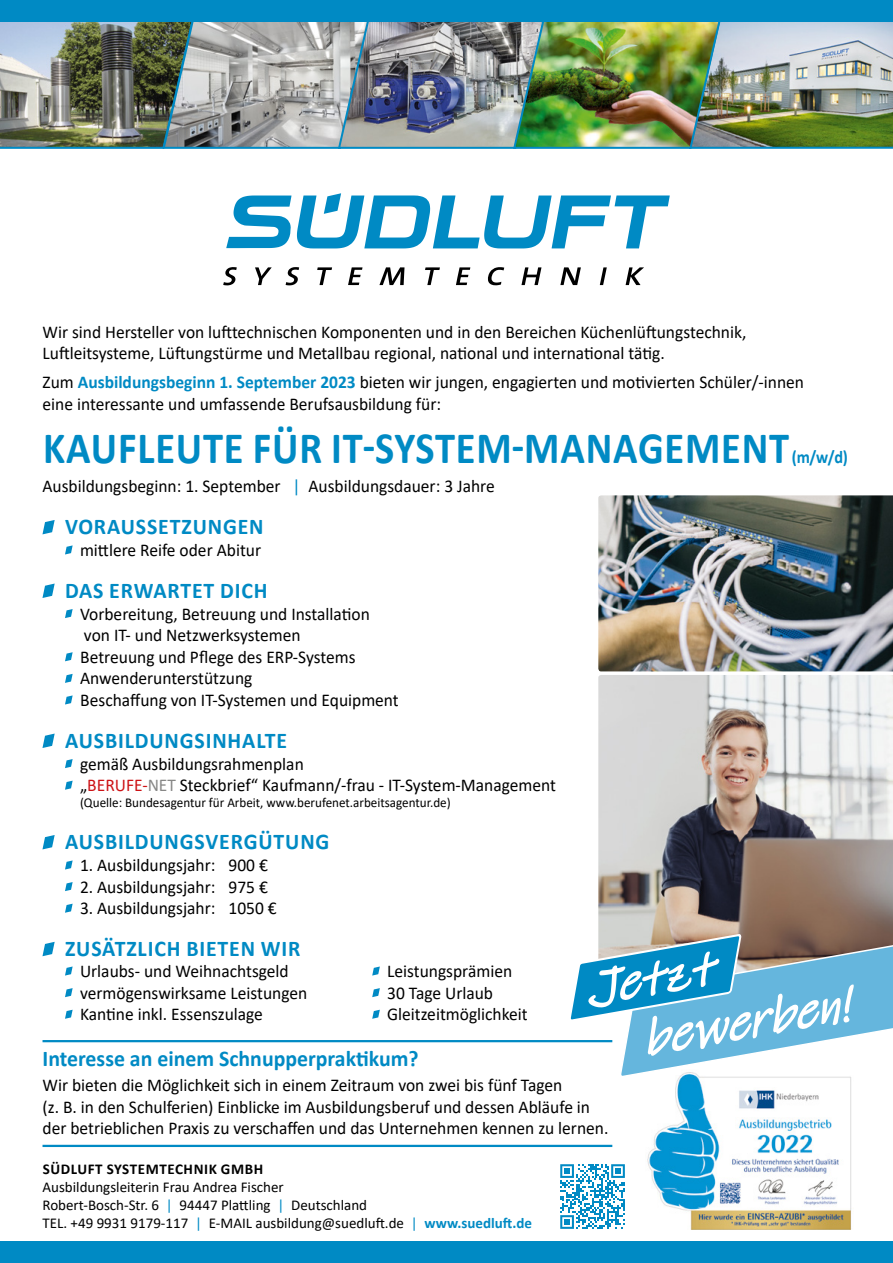
<style>
.page{position:relative;width:893px;height:1263px;background:#fff}
.page>*{position:absolute;margin:0;border:0;box-sizing:border-box;transform-origin:0 0}
.t1{font:italic 49.65px/59.4px "Ink Free";color:#fff}
.t2{font:700 45px "Calibri";letter-spacing:.02em;color:#008ac4;scale:.9 1}
.t3{font:700 22.5px "Calibri";letter-spacing:.04em;color:#008ac4}
.t4{font:700 22.5px "Calibri";color:#008ac4}
.t5{font:18px/21.6px "Calibri";color:#000}
.t6{font:700 18px "Calibri";color:#008ac4;scale:.9 1}
.t7{font:15px/18px "Calibri";color:#000}
.t8{font:700 15px "Calibri";letter-spacing:.04em;color:#000}
.t9{font:13.5px "Calibri";color:#000}
.s1{font-weight:700;color:#008ac4}
.s2{color:#008ac4}
.s3{color:#cd1316}
.s4{color:#878786}
</style>
<div class="page">
<img style="left:647px;top:1147px;width:205px;height:82px">
<svg style="left:43px;top:520px;width:12px;height:14px"></svg>
<svg style="left:65px;top:545px;width:8px;height:9px"></svg>
<svg style="left:43px;top:583px;width:12px;height:15px"></svg>
<svg style="left:65px;top:609px;width:8px;height:9px"></svg>
<svg style="left:65px;top:652px;width:8px;height:9px"></svg>
<svg style="left:65px;top:674px;width:8px;height:9px"></svg>
<svg style="left:65px;top:695px;width:8px;height:9px"></svg>
<svg style="left:43px;top:733px;width:12px;height:15px"></svg>
<svg style="left:65px;top:759px;width:8px;height:9px"></svg>
<svg style="left:65px;top:781px;width:8px;height:9px"></svg>
<svg style="left:43px;top:835px;width:12px;height:14px"></svg>
<svg style="left:65px;top:860px;width:8px;height:9px"></svg>
<svg style="left:65px;top:882px;width:8px;height:9px"></svg>
<svg style="left:65px;top:904px;width:8px;height:9px"></svg>
<svg style="left:43px;top:942px;width:12px;height:14px"></svg>
<img style="left:0;top:21px;width:893px;height:128px">
<div style="left:0;top:0;width:893px;height:21px;background:#008ac4"></div>
<svg style="left:226px;top:195px;width:65px;height:53px"></svg>
<svg style="left:379px;top:267px;width:25px;height:18px"></svg>
<svg style="left:560px;top:267px;width:21px;height:18px"></svg>
<svg style="left:521px;top:267px;width:20px;height:18px"></svg>
<svg style="left:626px;top:267px;width:18px;height:18px"></svg>
<svg style="left:456px;top:267px;width:14px;height:18px"></svg>
<svg style="left:348px;top:267px;width:15px;height:18px"></svg>
<svg style="left:488px;top:267px;width:16px;height:18px"></svg>
<svg style="left:286px;top:267px;width:13px;height:18px"></svg>
<svg style="left:223px;top:267px;width:14px;height:18px"></svg>
<svg style="left:255px;top:267px;width:17px;height:18px"></svg>
<svg style="left:317px;top:267px;width:15px;height:18px"></svg>
<svg style="left:425px;top:267px;width:15px;height:18px"></svg>
<svg style="left:600px;top:267px;width:7px;height:18px"></svg>
<svg style="left:297px;top:193px;width:373px;height:55px"></svg>
<div style="left:0;top:1242px;width:893px;height:21px;background:#008ac4"></div>
<svg style="left:598px;top:675px;width:295px;height:256px;background:#b5aeab"></svg>
<img style="left:598px;top:495px;width:295px;height:177px">
<svg style="left:560px;top:1164px;width:65px;height:65px"></svg>
<svg style="left:65px;top:966px;width:8px;height:9px"></svg>
<svg style="left:65px;top:988px;width:8px;height:9px"></svg>
<svg style="left:65px;top:1010px;width:8px;height:9px"></svg>
<svg style="left:372px;top:966px;width:8px;height:9px"></svg>
<svg style="left:372px;top:988px;width:8px;height:9px"></svg>
<svg style="left:372px;top:1010px;width:8px;height:9px"></svg>
<svg style="left:567px;top:931px;width:326px;height:216px"></svg>
<hr style="left:43px;top:1040px;width:569px;height:2px;background:#008ac4">
<hr style="left:43px;top:1145px;width:569px;height:2px;background:#008ac4">
<p class="t5" style="left:43px;top:321px;width:705px">Wir sind Hersteller von lufttechnischen Komponenten und in den Bereichen Küchenlüftungstechnik,<br>Luftleitsysteme, Lüftungstürme und Metallbau regional, national und international tätig.</p>
<p class="t5" style="left:43px;top:371px;width:763px">Zum <span class="s1">AUSBILDUNGSBEGINN 1. SEPTEMBER 2023</span> bieten wir jungen, engagierten und motivierten Schüler/-innen eine interessante und umfassende Berufsausbildung für:</p>
<h2 class="t2" style="left:43px;top:416px;width:830px">KAUFLEUTE FÜR IT-SYSTEM-MANAGEMENT</h2>
<p class="t6" style="left:792px;top:444px;width:64px">(M/W/D)</p>
<p class="t5" style="left:43px;top:475px;width:454px">Ausbildungsbeginn: 1. September <span class="s2">|</span> Ausbildungsdauer: 3 Jahre</p>
<p class="t3" style="left:65px;top:511px;width:200px">VORAUSSETZUNGEN</p>
<p class="t5" style="left:80px;top:539px;width:183px">mittlere Reife oder Abitur</p>
<p class="t3" style="left:65px;top:575px;width:204px">DAS ERWARTET DI CH</p>
<p class="t5" style="left:80px;top:602px;width:320px">Vorbereitung, Betreuung und Installation von IT- und Netzwerksystemen<br>Betreuung und Pflege des ERP-Systems Anwenderunterstützung<br>Beschaffung von IT-Systemen und Equipment</p>
<p class="t3" style="left:65px;top:725px;width:224px">AUSBILDUNGSI NHALTE</p>
<p class="t5" style="left:80px;top:752px;width:478px">gemäß Ausbildungsrahmenplan<br>„<span class="s3">BERUFE-</span><span class="s4">NET</span> Steckbrief“ Kaufmann/-frau - IT-System-Management</p>
<p class="t9" style="left:80px;top:793px;width:372px">(Quelle: Bundesagentur für Arbeit, www.berufenet.arbeitsagentur.de)</p>
<p class="t3" style="left:65px;top:826px;width:266px">AUSBILDUNGSVERGÜTUNG</p>
<p class="t5" style="left:80px;top:854px;width:189px">1. Ausbildungsjahr: 900 €</p>
<p class="t5" style="left:80px;top:875px;width:189px">2. Ausbildungsjahr: 975 €</p>
<p class="t5" style="left:80px;top:897px;width:198px">3. Ausbildungsjahr: 1050 €</p>
<p class="t3" style="left:65px;top:933px;width:237px">ZUSÄTZLICH BIETEN WIR</p>
<h1 class="t1" style="left:626px;top:952px;width:210px;text-indent:-46px;rotate:-10deg">Jetzt bewerben!</h1>
<p class="t5" style="left:80px;top:960px;width:229px">Urlaubs- und Weihnachtsgeld vermögenswirksame Leistungen<br>Kantine inkl. Essenszulage</p>
<p class="t5" style="left:387px;top:960px;width:142px">Leistungsprämien<br>30 Tage Urlaub<br>Gleitzeitmöglichkeit</p>
<p class="t4" style="left:43px;top:1043px;width:378px">INTERESSE AN EINEM SCHNUPPERPRAKTIKUM?</p>
<p class="t5" style="left:43px;top:1074px;width:567px">Wir bieten die Möglichkeit sich in einem Zeitraum von zwei bis fünf Tagen<br>(z. B. in den Schulferien) Einblicke im Ausbildungsberuf und dessen Abläufe in der betrieblichen Praxis zu verschaffen und das Unternehmen kennen zu lernen.</p>
<p class="t8" style="left:43px;top:1159px;width:220px">SÜDLUFT SYSTEMTECHNIK GMBH</p>
<p class="t7" style="left:43px;top:1178px;width:491px">Ausbildungsleiterin Frau Andrea Fischer<br>Robert-Bosch-Str. 6 <span class="s2">|</span> 94447 Plattling <span class="s2">|</span> Deutschland<br>TEL. +49 9931 9179-117 <span class="s2">|</span> E-MAIL ausbildung@suedluft.de <span class="s2">|</span> <span class="s1">WWW.SUEDLUFT.DE</span></p>
</div>
